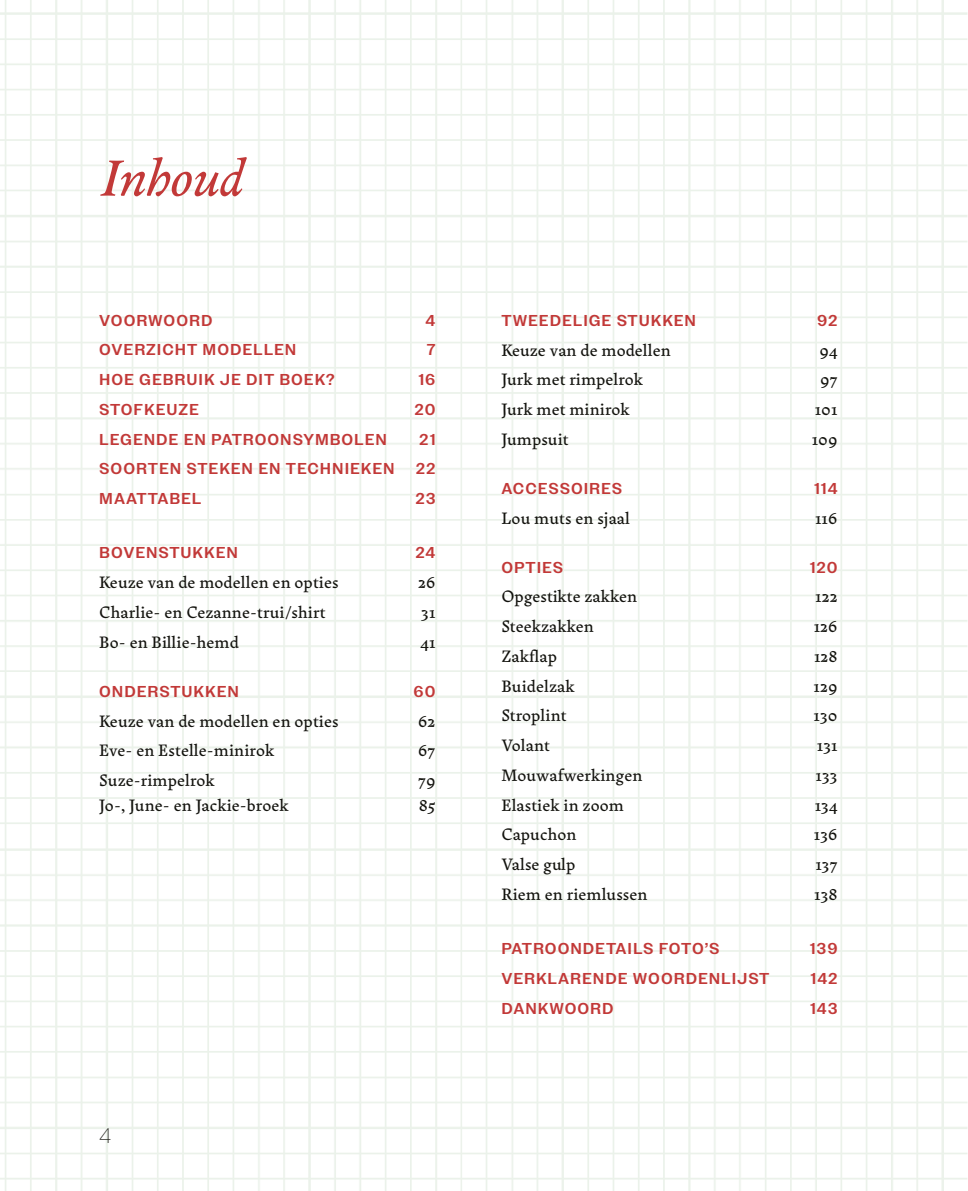
<style>
.page{position:relative;width:968px;height:1191px;background:#fff}
.page>*{position:absolute;margin:0;border:0;box-sizing:border-box;transform-origin:0 0}
.t1{font:italic 56px "Legitima";color:#c23938}
.t2{font:200 21px "Owners Text";color:#12120d}
.t3{font:17.5px "Pliego";letter-spacing:.005em;color:#12120d}
.t4{font:500 15.75px "Owners Text";letter-spacing:.06em;color:#c23938}
</style>
<div class="page">
<img style="left:0;top:0;width:967px;height:1191px">
<h1 class="t1" style="left:99px;top:143px;width:143px">Inhoud</h1>
<p class="t4" style="left:99px;top:310px;width:115px">VOORWOORD</p>
<p class="t4" style="left:425px;top:310px;width:11px">4</p>
<p class="t4" style="left:99px;top:340px;width:199px">OVERZICHT MODELLEN</p>
<p class="t4" style="left:426px;top:340px;width:10px">7</p>
<p class="t4" style="left:99px;top:370px;width:237px">HOE GEBRUIK JE DIT BOEK?</p>
<p class="t4" style="left:418px;top:370px;width:18px">16</p>
<p class="t4" style="left:99px;top:399px;width:101px">STOFKEUZE</p>
<p class="t4" style="left:414px;top:399px;width:23px">20</p>
<p class="t4" style="left:99px;top:429px;width:289px">LEGENDE EN PATROONSYMBOLEN</p>
<p class="t4" style="left:419px;top:429px;width:18px">21</p>
<p class="t4" style="left:99px;top:459px;width:297px">SOORTEN STEKEN EN TECHNIEKEN</p>
<p class="t4" style="left:415px;top:459px;width:21px">22</p>
<p class="t4" style="left:99px;top:489px;width:104px">MAATTABEL</p>
<p class="t4" style="left:415px;top:489px;width:22px">23</p>
<p class="t4" style="left:99px;top:543px;width:140px">BOVENSTUKKEN</p>
<p class="t4" style="left:415px;top:543px;width:22px">24</p>
<p class="t3" style="left:99px;top:570px;width:241px">Keuze van de modellen en opties</p>
<p class="t3" style="left:418px;top:570px;width:19px">26</p>
<p class="t3" style="left:99px;top:599px;width:228px">Charlie- en Cezanne-trui/shirt</p>
<p class="t3" style="left:421px;top:599px;width:16px">31</p>
<p class="t3" style="left:99px;top:629px;width:141px">Bo- en Billie-hemd</p>
<p class="t3" style="left:420px;top:629px;width:17px">41</p>
<p class="t4" style="left:99px;top:681px;width:141px">ONDERSTUKKEN</p>
<p class="t4" style="left:413px;top:681px;width:23px">60</p>
<p class="t3" style="left:99px;top:708px;width:241px">Keuze van de modellen en opties</p>
<p class="t3" style="left:418px;top:708px;width:19px">62</p>
<p class="t3" style="left:99px;top:738px;width:176px">Eve- en Estelle-minirok</p>
<p class="t3" style="left:418px;top:738px;width:19px">67</p>
<p class="t3" style="left:99px;top:767px;width:117px">Suze-rimpelrok</p>
<p class="t3" style="left:418px;top:767px;width:19px">79</p>
<p class="t3" style="left:99px;top:792px;width:191px">Jo-, June- en Jackie-broek</p>
<p class="t3" style="left:418px;top:792px;width:18px">85</p>
<p class="t2" style="left:99px;top:1123px;width:14px">4</p>
<p class="t4" style="left:501px;top:310px;width:196px">TWEEDELIGE STUKKEN</p>
<p class="t4" style="left:817px;top:310px;width:22px">92</p>
<p class="t3" style="left:501px;top:337px;width:171px">Keuze van de modellen</p>
<p class="t3" style="left:819px;top:337px;width:20px">94</p>
<p class="t3" style="left:501px;top:367px;width:143px">Jurk met rimpelrok</p>
<p class="t3" style="left:820px;top:367px;width:19px">97</p>
<p class="t3" style="left:501px;top:397px;width:130px">Jurk met minirok</p>
<p class="t3" style="left:814px;top:397px;width:24px">101</p>
<p class="t3" style="left:501px;top:426px;width:69px">Jumpsuit</p>
<p class="t3" style="left:811px;top:426px;width:27px">109</p>
<p class="t4" style="left:501px;top:478px;width:122px">ACCESSOIRES</p>
<p class="t4" style="left:814px;top:478px;width:25px">114</p>
<p class="t3" style="left:501px;top:505px;width:130px">Lou muts en sjaal</p>
<p class="t3" style="left:815px;top:505px;width:24px">116</p>
<p class="t4" style="left:501px;top:557px;width:63px">OPTIES</p>
<p class="t4" style="left:809px;top:557px;width:29px">120</p>
<p class="t3" style="left:501px;top:584px;width:137px">Opgestikte zakken</p>
<p class="t3" style="left:815px;top:584px;width:24px">122</p>
<p class="t3" style="left:501px;top:614px;width:94px">Steekzakken</p>
<p class="t3" style="left:813px;top:614px;width:25px">126</p>
<p class="t3" style="left:501px;top:643px;width:57px">Zakflap</p>
<p class="t3" style="left:813px;top:643px;width:25px">128</p>
<p class="t3" style="left:501px;top:673px;width:75px">Buidelzak</p>
<p class="t3" style="left:813px;top:673px;width:25px">129</p>
<p class="t3" style="left:501px;top:703px;width:67px">Stroplint</p>
<p class="t3" style="left:813px;top:703px;width:26px">130</p>
<p class="t3" style="left:501px;top:733px;width:50px">Volant</p>
<p class="t3" style="left:816px;top:733px;width:22px">131</p>
<p class="t3" style="left:501px;top:762px;width:142px">Mouwafwerkingen</p>
<p class="t3" style="left:815px;top:762px;width:23px">133</p>
<p class="t3" style="left:501px;top:792px;width:124px">Elastiek in zoom</p>
<p class="t3" style="left:814px;top:792px;width:24px">134</p>
<p class="t3" style="left:501px;top:822px;width:77px">Capuchon</p>
<p class="t3" style="left:813px;top:822px;width:25px">136</p>
<p class="t3" style="left:501px;top:852px;width:76px">Valse gulp</p>
<p class="t3" style="left:815px;top:852px;width:24px">137</p>
<p class="t3" style="left:501px;top:881px;width:148px">Riem en riemlussen</p>
<p class="t3" style="left:814px;top:881px;width:25px">138</p>
<p class="t4" style="left:501px;top:939px;width:220px">PATROONDETAILS FOTO’S</p>
<p class="t4" style="left:809px;top:939px;width:29px">139</p>
<p class="t4" style="left:501px;top:968px;width:269px">VERKLARENDE WOORDENLIJST</p>
<p class="t4" style="left:810px;top:968px;width:28px">142</p>
<p class="t4" style="left:501px;top:998px;width:114px">DANKWOORD</p>
<p class="t4" style="left:810px;top:998px;width:29px">143</p>
</div>
